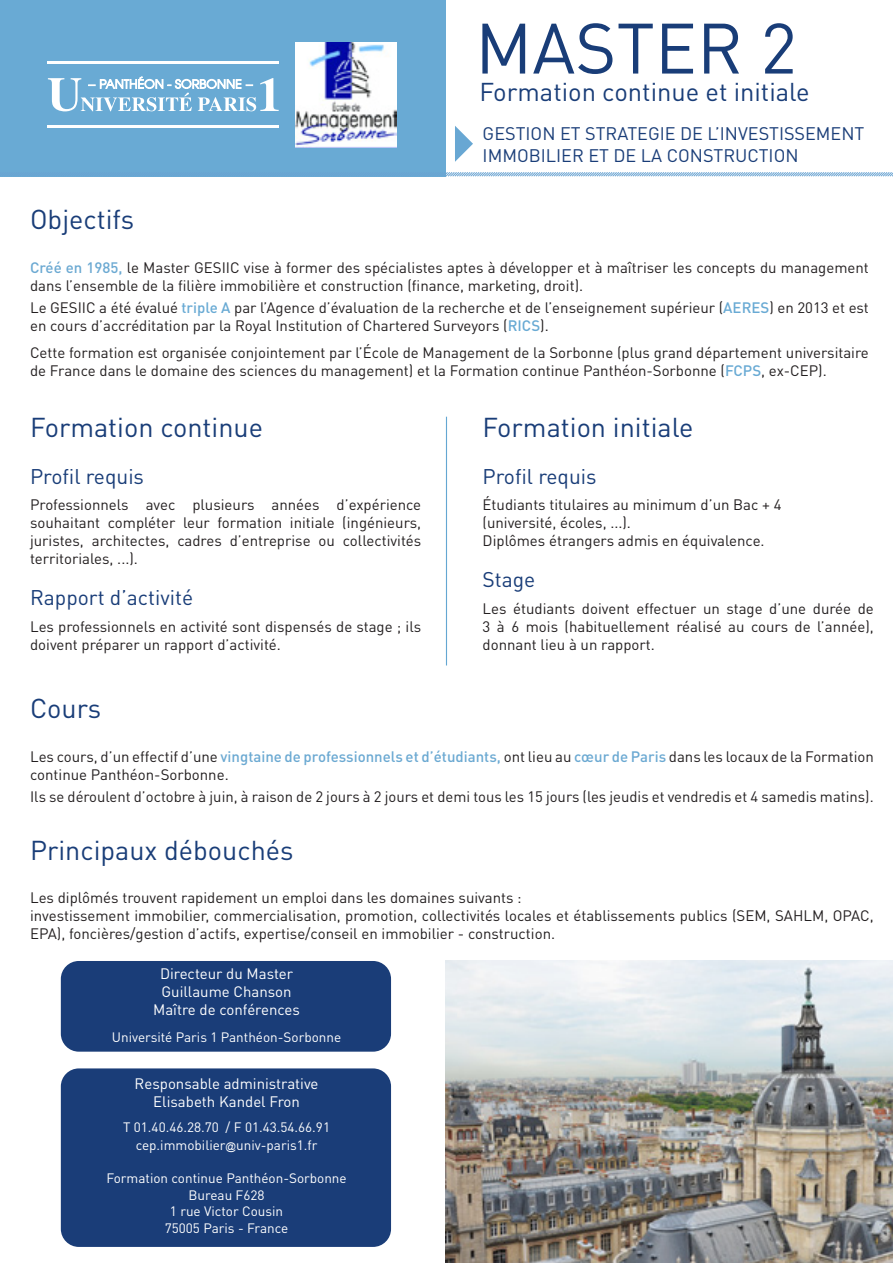
<style>
.page{position:relative;width:893px;height:1263px;background:#fff}
.page>*{position:absolute;margin:0;border:0;box-sizing:border-box;transform-origin:0 0}
.t1{font:70.05px "DIN Pro";color:#193d78}
.t2{font:27px "DIN Pro";color:#193d78}
.t3{font:25.5px "DIN Pro";color:#193d78}
.t4{font:21px "DIN Pro";color:#193d78}
.t5{font:18px "DIN Pro";color:#193d78}
.t6{font:15px/18px "DIN Pro";color:#231f20}
.t7{font:15px/18px "DIN Pro";color:#fff;text-align:center}
.t8{font:13.5px/17.5px "DIN Pro";color:#fff;text-align:center}
.s1{font-weight:500;color:#6ba9d2}
.s2{font-weight:500;color:#69aad4}
.s3{font-family:"Arial";font-size:10.5px}
</style>
<div class="page">
<div style="left:61px;top:1068px;width:330px;height:179px;background:#1a3d78;border-radius:18px"></div>
<div style="left:0;top:0;width:446px;height:176px;background:#69aad4"></div>
<svg style="left:48px;top:76px;width:231px;height:35px"></svg>
<hr style="left:47px;top:61px;width:232px;height:3px;background:#fff">
<hr style="left:47px;top:125px;width:232px;height:3px;background:#fff">
<svg style="left:0;top:172px;width:893px;height:5px"></svg>
<img style="left:295px;top:43px;width:102px;height:104px">
<svg style="left:455px;top:126px;width:18px;height:36px"></svg>
<img style="left:446px;top:961px;width:447px;height:302px">
<hr style="left:446px;top:417px;width:1px;height:248px;background:#64a7d2">
<div style="left:61px;top:961px;width:330px;height:91px;background:#1a3d78;border-radius:18px"></div>
<p class="t1" style="left:475px;top:1px;width:323px">MASTER 2</p>
<p class="t3" style="left:479px;top:75px;width:332px">Formation continue et initiale</p>
<p class="t5" style="left:483px;top:121px;width:383px">GESTION ET STRATEGIE DE L’INVESTISSEMENT</p>
<p class="t5" style="left:483px;top:143px;width:317px">IMMOBILIER ET DE LA CONSTRUCTION</p>
<p class="t2" style="left:30px;top:201px;width:106px">Objectifs</p>
<p class="t6" style="left:30px;top:258px;width:840px"><span class="s1">Créé en 1985,</span> le Master GESIIC vise à former des spécialistes aptes à développer et à maîtriser les concepts du management dans l’ensemble de la filière immobilière et construction (finance, marketing, droit).</p>
<p class="t6" style="left:30px;top:298px;width:840px">Le GESIIC a été évalué <span class="s2">triple A</span> par l’Agence d’évaluation de la recherche et de l’enseignement supérieur (<span class="s2">AERES</span>) en 2013 et est en cours d’accréditation par la Royal Institution of Chartered Surveyors (<span class="s2">RICS</span>).</p>
<p class="t6" style="left:30px;top:343px;width:840px">Cette formation est organisée conjointement par l’École de Management de la Sorbonne (plus grand département universitaire de France dans le domaine des sciences du management) et la Formation continue Panthéon-Sorbonne (<span class="s2">FCPS</span>, ex-CEP).</p>
<p class="t2" style="left:30px;top:409px;width:235px">Formation continue</p>
<p class="t4" style="left:30px;top:462px;width:115px">Profil requis</p>
<p class="t6" style="left:30px;top:495px;width:393px;text-align:justify">Professionnels avec plusieurs années d’expérience souhaitant compléter leur formation initiale (ingénieurs, juristes, architectes, cadres d’entreprise ou collectivités territoriales, ...).</p>
<p class="t4" style="left:30px;top:583px;width:165px">Rapport d’activité</p>
<p class="t6" style="left:30px;top:617px;width:393px">Les professionnels en activité sont dispensés de stage ; ils doivent préparer un rapport d’activité.</p>
<p class="t2" style="left:483px;top:409px;width:212px">Formation initiale</p>
<p class="t4" style="left:483px;top:462px;width:115px">Profil requis</p>
<p class="t6" style="left:483px;top:495px;width:301px">Étudiants titulaires au minimum d’un Bac + 4 (université, écoles, ...).<br>Diplômes étrangers admis en équivalence.</p>
<p class="t4" style="left:483px;top:565px;width:54px">Stage</p>
<p class="t6" style="left:483px;top:599px;width:393px;text-align:justify">Les étudiants doivent effectuer un stage d’une durée de 3 à 6 mois (habituellement réalisé au cours de l’année), donnant lieu à un rapport.</p>
<p class="t2" style="left:30px;top:690px;width:73px">Cours</p>
<p class="t6" style="left:30px;top:746px;width:845px">Les cours, d’un effectif d’une <span class="s1">vingtaine de professionnels et d’étudiants,</span> ont lieu au <span class="s1">cœur de Paris</span> dans les locaux de la Formation continue Panthéon-Sorbonne.</p>
<p class="t6" style="left:30px;top:787px;width:845px">Ils se déroulent d’octobre à juin, à raison de 2 jours à 2 jours et demi tous les 15 jours (les jeudis et vendredis et 4 samedis matins).</p>
<p class="t2" style="left:30px;top:832px;width:265px">Principaux débouchés</p>
<p class="t6" style="left:30px;top:888px;width:493px">Les diplômés trouvent rapidement un emploi dans les domaines suivants :</p>
<p class="t6" style="left:30px;top:906px;width:845px">investissement immobilier, commercialisation, promotion, collectivités locales et établissements publics (SEM, SAHLM, OPAC,<br>EPA), foncières/gestion d’actifs, expertise/conseil en immobilier - construction.</p>
<p class="t7" style="left:160px;top:964px;width:135px;text-align:left">Directeur du Master<br>Guillaume Chanson</p>
<p class="t7" style="left:153px;top:1000px;width:148px">Maître de conférences</p>
<p class="t8" style="left:112px;top:1027px;width:231px">Université Paris 1 Panthéon-Sorbonne</p>
<p class="t7" style="left:135px;top:1074px;width:185px">Responsable administrative<br>Elisabeth Kandel Fron</p>
<p class="t8" style="left:123px;top:1118px;width:208px">T 01.40.46.28.70 / F 01.43.54.66.91 cep.immobilier<span class="s3">@</span>univ-paris1.fr</p>
<p class="t8" style="left:106px;top:1170px;width:242px;line-height:16.2px">Formation continue Panthéon-Sorbonne<br>Bureau F628</p>
<p class="t8" style="left:170px;top:1201px;width:115px">1 rue Victor Cousin</p>
<p class="t8" style="left:165px;top:1219px;width:125px">75005 Paris - France</p>
</div>
